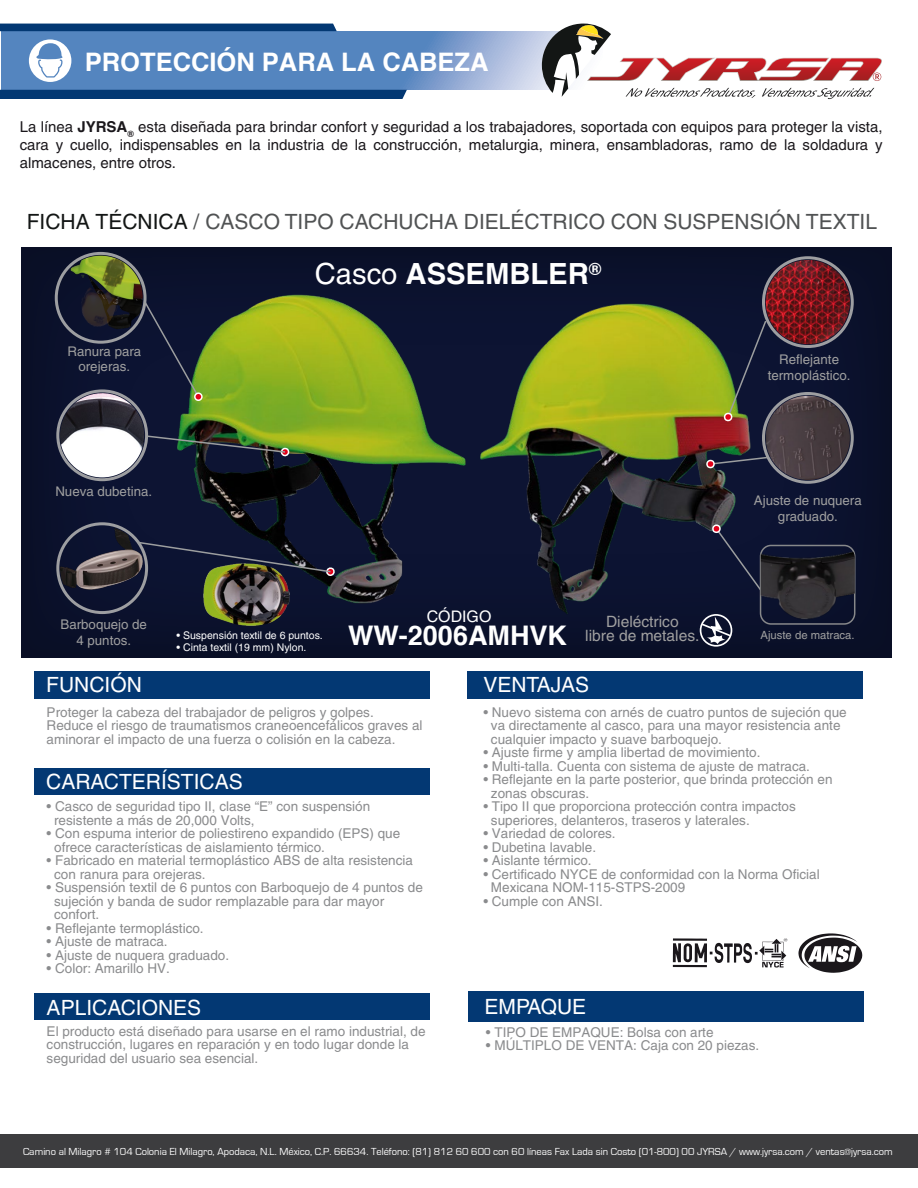
<style>
.page{position:relative;width:918px;height:1188px;background:#fff}
.page>*{position:absolute;margin:0;border:0;box-sizing:border-box;transform-origin:0 0}
.t1{font:700 29.1px "Helvetica";color:#fff}
.t2{font:700 27px "Helvetica";color:#fff}
.t3{font:700 25.5px "Helvetica";color:#fff}
.t4{font:21px "Helvetica";color:#515354}
.t5{font:21px "Helvetica";color:#fff}
.t6{font:15.9px "Helvetica";color:#fff}
.t7{font:15.6px/13.5px "Helvetica";color:#a0a0a0;text-align:center}
.t8{font:15px/18px "Helvetica";color:#1a171b;text-align:justify}
.t9{font:13.5px/13.5px "Helvetica";color:#8a8b8d}
.t10{font:13.35px/15.6px "Helvetica";color:#a0a0a0;text-align:center}
.t11{font:11.25px "Helvetica";color:#a0a0a0}
.t12{font:10.5px "Eurostile";color:#fff}
.t13{font:10.5px "Helvetica";color:#fff}
.s1{font-weight:700}
.s2{color:#131615}
.s3{font-weight:400}
</style>
<div class="page">
<div style="left:21px;top:247px;width:870px;height:410px;background:#0a112b"></div>
<img style="left:178px;top:294px;width:274px;height:310px">
<img style="left:452px;top:303px;width:312px;height:311px">
<div style="left:56px;top:522px;width:92px;height:92px;border:3px solid #9d9ea1;border-radius:50%"></div>
<img style="left:60px;top:526px;width:84px;height:67px">
<div style="left:55px;top:252px;width:92px;height:92px;border:3px solid #9d9ea1;border-radius:50%"></div>
<img style="left:68px;top:262px;width:75px;height:70px">
<img style="left:72px;top:252px;width:65px;height:84px">
<svg style="left:143px;top:300px;width:57px;height:99px"></svg>
<svg style="left:723px;top:319px;width:45px;height:103px"></svg>
<svg style="left:705px;top:456px;width:64px;height:13px"></svg>
<svg style="left:711px;top:523px;width:52px;height:69px"></svg>
<div style="left:195px;top:393px;width:7px;height:7px;background:#e2001a;border-radius:50%"></div>
<div style="left:194px;top:392px;width:9px;height:9px;border:2px solid #fff;border-radius:50%"></div>
<div style="left:0;top:1135px;width:918px;height:33px;background:#3d3d3f"></div>
<div style="left:762px;top:392px;width:92px;height:92px;border:3px solid #9d9ea1;border-radius:50%"></div>
<img style="left:766px;top:396px;width:84px;height:84px;border-radius:42px">
<svg style="left:137px;top:541px;width:198px;height:35px"></svg>
<svg style="left:2px;top:31px;width:540px;height:59px;background:#648fc4"></svg>
<div style="left:0;top:24px;width:337px;height:7px;background:#033873"></div>
<div style="left:0;top:90px;width:407px;height:9px;background:#033873"></div>
<svg style="left:542px;top:23px;width:340px;height:76px"></svg>
<svg style="left:29px;top:39px;width:42px;height:43px"></svg>
<div style="left:56px;top:389px;width:92px;height:92px;border:3px solid #9d9ea1;border-radius:50%"></div>
<img style="left:60px;top:393px;width:84px;height:84px;border-radius:42px">
<img style="left:145px;top:434px;width:145px;height:22px">
<svg style="left:700px;top:614px;width:32px;height:33px"></svg>
<div style="left:762px;top:256px;width:92px;height:92px;border:3px solid #9d9ea1;border-radius:50%"></div>
<img style="left:766px;top:260px;width:84px;height:84px;border-radius:42px">
<div style="left:34px;top:671px;width:395px;height:28px;background:#033873"></div>
<div style="left:467px;top:671px;width:396px;height:28px;background:#033873"></div>
<div style="left:469px;top:991px;width:395px;height:30px;background:#033873"></div>
<div style="left:34px;top:768px;width:395px;height:27px;background:#033873"></div>
<div style="left:34px;top:993px;width:395px;height:27px;background:#033873"></div>
<svg style="left:798px;top:933px;width:64px;height:40px"></svg>
<svg style="left:673px;top:938px;width:114px;height:30px"></svg>
<img style="left:202px;top:561px;width:90px;height:65px">
<img style="left:761px;top:545px;width:94px;height:79px">
<h3 class="t3" style="left:85px;top:46px;width:405px">PROTECCIÓN PARA LA CABEZA</h3>
<p class="t8" style="left:20px;top:118px;width:864px">La línea <span class="s1">JYRSA</span><sub>®</sub> esta diseñada para brindar confort y seguridad a los trabajadores, soportada con equipos para proteger la vista, cara y cuello, indispensables en la industria de la construcción, metalurgia, minera, ensambladoras, ramo de la soldadura y almacenes, entre otros.</p>
<h3 class="t4" style="left:27px;top:209px;width:852px"><span class="s2">FICHA TÉCNICA</span> / CASCO TIPO CACHUCHA DIELÉCTRICO CON SUSPENSIÓN TEXTIL</h3>
<p class="t10" style="left:67px;top:343px;width:75px">Ranura para orejeras.</p>
<h1 class="t1" style="left:315px;top:256px;width:288px"><span class="s3">Casco</span> ASSEMBLER<sup>®</sup></h1>
<p class="t10" style="left:55px;top:484px;width:98px">Nueva dubetina.</p>
<p class="t10" style="left:61px;top:617px;width:88px">Barboquejo de<br>4 puntos.</p>
<p class="t13" style="left:177px;top:629px;width:148px">• Suspensión textil de 6 puntos.</p>
<p class="t13" style="left:177px;top:642px;width:131px">• Cinta textil (19 mm) Nylon.</p>
<p class="t6" style="left:427px;top:607px;width:66px">CÓDIGO</p>
<h2 class="t2" style="left:348px;top:619px;width:221px">WW-2006AMHVK</h2>
<p class="t7" style="left:585px;top:615px;width:116px">Dieléctrico<br>libre de metales.</p>
<h3 class="t5" style="left:46px;top:673px;width:97px">FUNCIÓN</h3>
<h3 class="t5" style="left:483px;top:673px;width:107px">VENTAJAS</h3>
<p class="t10" style="left:768px;top:352px;width:84px">Reflejante termoplástico.</p>
<p class="t10" style="left:754px;top:493px;width:109px">Ajuste de nuquera graduado.</p>
<p class="t11" style="left:761px;top:629px;width:96px">Ajuste de matraca.</p>
<p class="t9" style="left:47px;top:705px;width:377px">Proteger la cabeza del trabajador de peligros y golpes.<br>Reduce el riesgo de traumatismos craneoencefálicos graves al aminorar el impacto de una fuerza o colisión en la cabeza.</p>
<h3 class="t5" style="left:46px;top:769px;width:198px">CARACTERÍSTICAS</h3>
<p class="t9" style="left:54px;top:800px;width:318px;text-indent:-8px">• Casco de seguridad tipo II, clase “E” con suspensión resistente a más de 20,000 Volts,</p>
<p class="t9" style="left:54px;top:827px;width:348px;text-indent:-8px">• Con espuma interior de poliestireno expandido (EPS) que ofrece características de aislamiento térmico.</p>
<p class="t9" style="left:54px;top:854px;width:360px;text-indent:-8px">• Fabricado en material termoplástico ABS de alta resistencia con ranura para orejeras.</p>
<p class="t9" style="left:54px;top:881px;width:370px;text-indent:-8px">• Suspensión textil de 6 puntos con Barboquejo de 4 puntos de sujeción y banda de sudor remplazable para dar mayor confort.</p>
<p class="t9" style="left:47px;top:921px;width:159px">• Reflejante termoplástico.</p>
<p class="t9" style="left:47px;top:935px;width:123px">• Ajuste de matraca.</p>
<p class="t9" style="left:47px;top:948px;width:184px">• Ajuste de nuquera graduado.</p>
<p class="t9" style="left:47px;top:962px;width:125px">• Color: Amarillo HV.</p>
<h3 class="t5" style="left:47px;top:995px;width:156px">APLICACIONES</h3>
<p class="t9" style="left:47px;top:1024px;width:380px">El producto está diseñado para usarse en el ramo industrial, de construcción, lugares en reparación y en todo lugar donde la seguridad del usuario sea esencial.</p>
<p class="t9" style="left:491px;top:705px;width:357px;text-indent:-8px">• Nuevo sistema con arnés de cuatro puntos de sujeción que va directamente al casco, para una mayor resistencia ante cualquier impacto y suave barboquejo.</p>
<p class="t9" style="left:483px;top:746px;width:279px">• Ajuste firme y amplia libertad de movimiento.</p>
<p class="t9" style="left:483px;top:759px;width:328px">• Multi-talla. Cuenta con sistema de ajuste de matraca.</p>
<p class="t9" style="left:491px;top:773px;width:343px;text-indent:-8px">• Reflejante en la parte posterior, que brinda protección en zonas obscuras.</p>
<p class="t9" style="left:491px;top:800px;width:306px;text-indent:-8px">• Tipo II que proporciona protección contra impactos superiores, delanteros, traseros y laterales.</p>
<p class="t9" style="left:483px;top:827px;width:134px">• Variedad de colores.</p>
<p class="t9" style="left:483px;top:840px;width:114px">• Dubetina lavable.</p>
<p class="t9" style="left:483px;top:854px;width:110px">• Aislante térmico.</p>
<p class="t9" style="left:491px;top:867px;width:330px;text-indent:-8px">• Certificado NYCE de conformidad con la Norma Oficial<br>Mexicana NOM-115-STPS-2009</p>
<p class="t9" style="left:483px;top:894px;width:121px">• Cumple con ANSI.</p>
<h3 class="t5" style="left:485px;top:994px;width:103px">EMPAQUE</h3>
<p class="t9" style="left:486px;top:1025px;width:229px">• TIPO DE EMPAQUE: Bolsa con arte</p>
<p class="t9" style="left:486px;top:1039px;width:275px">• MÚLTIPLO DE VENTA: Caja con 20 piezas.</p>
<p class="t12" style="left:23px;top:1146px;width:871px">Camino al Milagro # 104 Colonia El Milagro, Apodaca, N.L. México, C.P. 66634. Teléfono: (81) 812 60 600 con 60 líneas Fax Lada sin Costo (01-800) 00 JYRSA / www.jyrsa.com / ventas@jyrsa.com</p>
</div>
